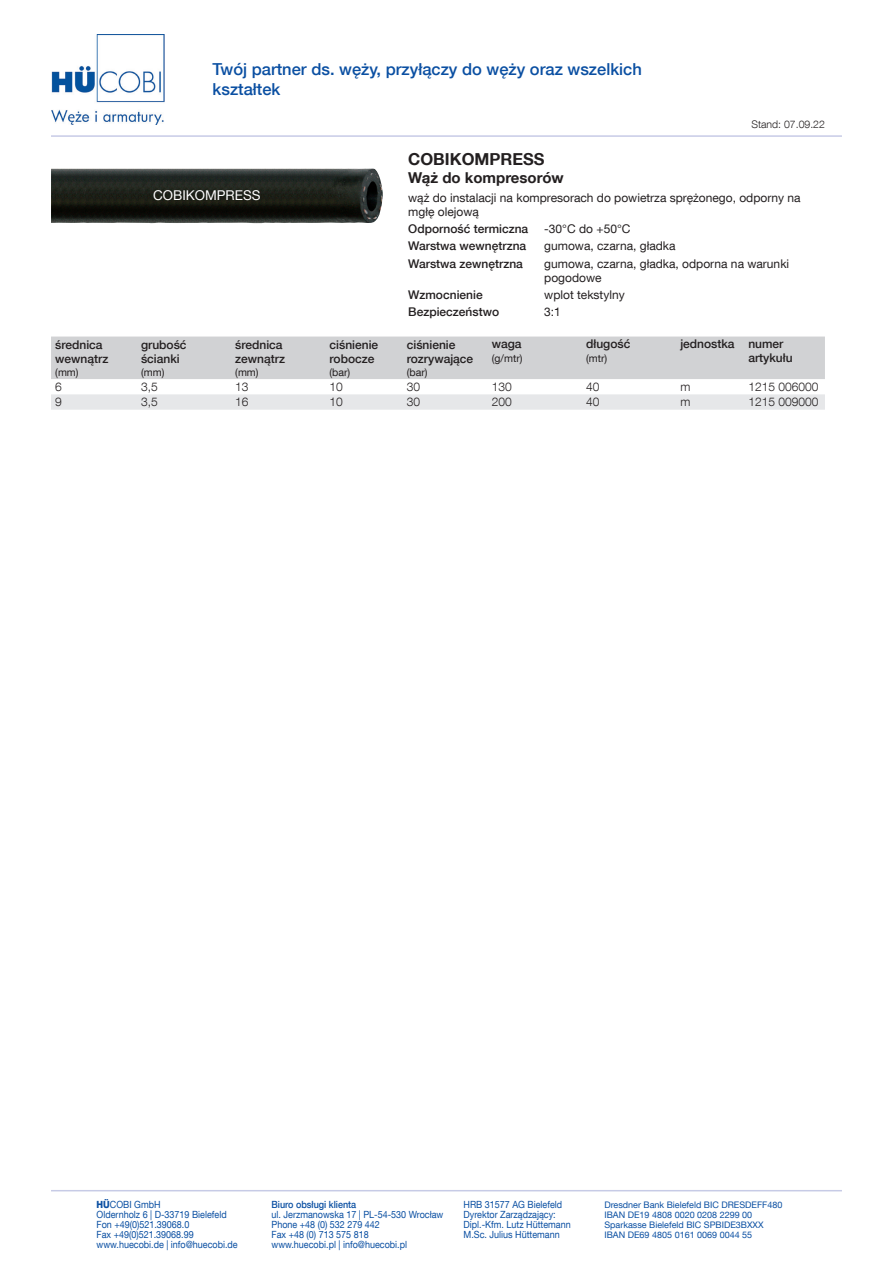
<style>
.page{position:relative;width:893px;height:1263px;background:#fff}
.page>*{position:absolute;margin:0;border:0;box-sizing:border-box;transform-origin:0 0}
.t1{font:500 16.5px/19.8px "Helvetica Neue LT Com";color:#0a4fa2}
.t2{font:700 16.5px "Helvetica Neue LT Com";color:#231f20}
.t3{font:700 15px "Helvetica Neue LT Com";color:#231f20}
.t4{font:13.5px "Helvetica Neue LT Com";color:#fff}
.t5{font:500 12px/14.4px "Helvetica Neue LT Com";color:#231f20}
.t6{font:12px/14.4px "Helvetica Neue LT Com";color:#231f20}
.t7{font:300 12px "Helvetica Neue LT Com";color:#231f20}
.t8{font:10.5px "Helvetica Neue LT Com";color:#231f20}
.t9{font:300 10.5px "Helvetica Neue LT Com";color:#231f20}
.t10{font:9.9px "Helvetica Neue LT Com";color:#0a4fa2;scale:.91 1}
.t11{font:500 9.9px "Helvetica Neue LT Com";color:#0a4fa2;scale:.91 1}
.t12{font:9px "Helvetica Neue LT Com";color:#0a4fa2}
.s1{font-weight:800}
</style>
<div class="page">
<hr style="left:51px;top:1190px;width:791px;height:1px;background:#c7cbe6">
<img style="left:51px;top:34px;width:114px;height:90px">
<hr style="left:51px;top:135px;width:791px;height:2px;background:#c7cbe6">
<div style="left:51px;top:337px;width:774px;height:42px;background:#d1d2d4"></div>
<div style="left:51px;top:394px;width:774px;height:16px;background:#e6e7e9"></div>
<img style="left:51px;top:168px;width:332px;height:55px">
<h1 class="t1" style="left:213px;top:59px;width:431px">Twój partner ds. węży, przyłączy do węży oraz wszelkich kształtek</h1>
<p class="t9" style="left:751px;top:118px;width:75px">Stand: 07.09.22</p>
<h3 class="t4" style="left:153px;top:187px;width:109px">COBIKOMPRESS</h3>
<p class="t5" style="left:55px;top:337px;width:55px">średnica wewnątrz</p>
<p class="t8" style="left:55px;top:365px;width:25px">(mm)</p>
<p class="t5" style="left:141px;top:337px;width:47px">grubość ścianki</p>
<p class="t8" style="left:141px;top:365px;width:25px">(mm)</p>
<p class="t5" style="left:235px;top:337px;width:51px">średnica zewnątrz</p>
<p class="t8" style="left:235px;top:365px;width:25px">(mm)</p>
<p class="t5" style="left:330px;top:337px;width:50px">ciśnienie robocze</p>
<p class="t8" style="left:330px;top:365px;width:22px">(bar)</p>
<h1 class="t2" style="left:408px;top:149px;width:138px">COBIKOMPRESS</h1>
<h2 class="t3" style="left:408px;top:168px;width:157px">Wąż do kompresorów</h2>
<p class="t6" style="left:408px;top:190px;width:394px">wąż do instalacji na kompresorach do powietrza sprężonego, odporny na mgłę olejową</p>
<p class="t5" style="left:408px;top:222px;width:122px">Odporność termiczna</p>
<p class="t6" style="left:544px;top:222px;width:88px">-30°C do +50°C</p>
<p class="t5" style="left:408px;top:239px;width:120px">Warstwa wewnętrzna</p>
<p class="t6" style="left:544px;top:239px;width:133px">gumowa, czarna, gładka</p>
<p class="t5" style="left:408px;top:256px;width:116px">Warstwa zewnętrzna</p>
<p class="t6" style="left:544px;top:256px;width:246px">gumowa, czarna, gładka, odporna na warunki pogodowe</p>
<p class="t5" style="left:408px;top:287px;width:76px">Wzmocnienie</p>
<p class="t6" style="left:544px;top:287px;width:82px">wplot tekstylny</p>
<p class="t5" style="left:408px;top:304px;width:92px">Bezpieczeństwo</p>
<p class="t6" style="left:544px;top:304px;width:18px">3:1</p>
<p class="t5" style="left:407px;top:337px;width:68px">ciśnienie rozrywające</p>
<p class="t8" style="left:407px;top:365px;width:22px">(bar)</p>
<p class="t5" style="left:492px;top:336px;width:31px">waga</p>
<p class="t8" style="left:492px;top:352px;width:32px">(g/mtr)</p>
<p class="t5" style="left:586px;top:336px;width:46px">długość</p>
<p class="t8" style="left:586px;top:352px;width:23px">(mtr)</p>
<p class="t5" style="left:748px;top:336px;width:46px;text-indent:-68px">jednostka numer artykułu</p>
<p class="t7" style="left:55px;top:379px;width:8px">6</p>
<p class="t7" style="left:141px;top:379px;width:18px">3,5</p>
<p class="t7" style="left:235px;top:379px;width:15px">13</p>
<p class="t7" style="left:330px;top:379px;width:15px">10</p>
<p class="t7" style="left:407px;top:379px;width:15px">30</p>
<p class="t7" style="left:492px;top:379px;width:22px">130</p>
<p class="t7" style="left:586px;top:379px;width:15px">40</p>
<p class="t7" style="left:680px;top:379px;width:11px">m</p>
<p class="t7" style="left:748px;top:379px;width:72px">1215 006000</p>
<p class="t7" style="left:55px;top:395px;width:8px">9</p>
<p class="t7" style="left:141px;top:395px;width:18px">3,5</p>
<p class="t7" style="left:235px;top:395px;width:15px">16</p>
<p class="t7" style="left:330px;top:395px;width:15px">10</p>
<p class="t7" style="left:407px;top:395px;width:15px">30</p>
<p class="t7" style="left:492px;top:395px;width:22px">200</p>
<p class="t7" style="left:586px;top:395px;width:15px">40</p>
<p class="t7" style="left:680px;top:395px;width:11px">m</p>
<p class="t7" style="left:748px;top:395px;width:72px">1215 009000</p>
<p class="t10" style="left:97px;top:1198px;width:72px"><span class="s1">HÜ</span>COBI GmbH</p>
<p class="t11" style="left:271px;top:1198px;width:95px">Biuro obsługi klienta</p>
<p class="t10" style="left:463px;top:1198px;width:110px">HRB 31577 AG Bielefeld</p>
<p class="t12" style="left:604px;top:1199px;width:180px">Dresdner Bank Bielefeld BIC DRESDEFF480</p>
<p class="t10" style="left:97px;top:1208px;width:145px">Oldernholz 6 | D-33719 Bielefeld</p>
<p class="t10" style="left:271px;top:1208px;width:190px">ul. Jerzmanowska 17 | PL-54-530 Wrocław</p>
<p class="t10" style="left:463px;top:1208px;width:103px">Dyrektor Zarządzający:</p>
<p class="t12" style="left:604px;top:1209px;width:149px">IBAN DE19 4808 0020 0208 2299 00</p>
<p class="t10" style="left:97px;top:1218px;width:104px">Fon +49(0)521.39068.0</p>
<p class="t10" style="left:271px;top:1218px;width:121px">Phone +48 (0) 532 279 442</p>
<p class="t10" style="left:463px;top:1218px;width:119px">Dipl.-Kfm. Lutz Hüttemann</p>
<p class="t12" style="left:604px;top:1219px;width:161px">Sparkasse Bielefeld BIC SPBIDE3BXXX</p>
<p class="t10" style="left:97px;top:1228px;width:108px">Fax +49(0)521.39068.99</p>
<p class="t10" style="left:271px;top:1228px;width:108px">Fax +48 (0) 713 575 818</p>
<p class="t10" style="left:463px;top:1228px;width:107px">M.Sc. Julius Hüttemann</p>
<p class="t12" style="left:604px;top:1229px;width:149px">IBAN DE69 4805 0161 0069 0044 55</p>
<p class="t10" style="left:97px;top:1239px;width:157px">www.huecobi.de | info@huecobi.de</p>
<p class="t10" style="left:271px;top:1239px;width:150px">www.huecobi.pl | info@huecobi.pl</p>
</div>
